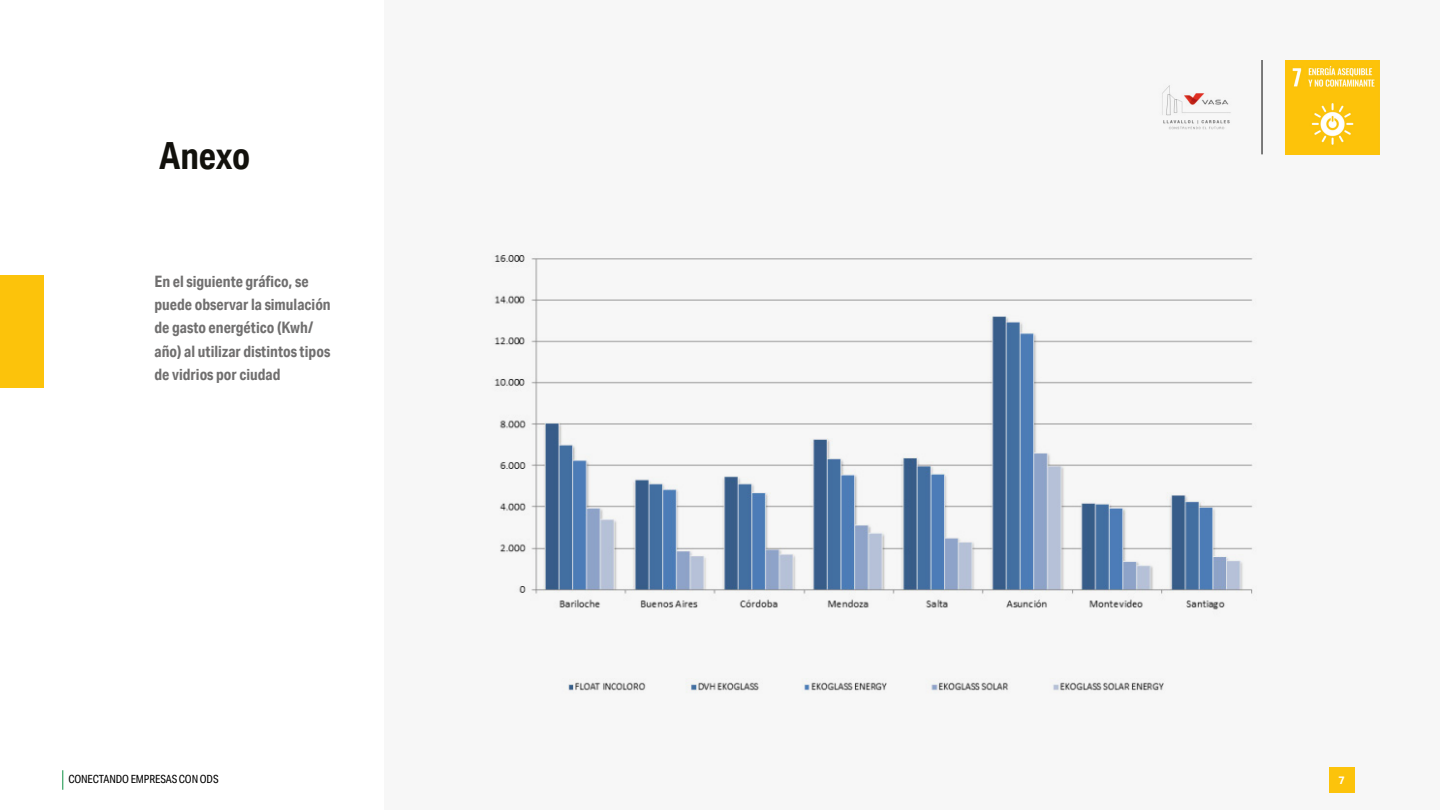
<style>
.page{position:relative;width:1440px;height:810px;background:#fff}
.page>*{position:absolute;margin:0;border:0;box-sizing:border-box;transform-origin:0 0}
.t1{font:700 37.5px "Aktiv Grotesk Cd";letter-spacing:-.005em;color:#12110c}
.t2{font:700 15.75px/23.2px "Aktiv Grotesk Cd";color:#706f6f}
.t3{font:11.25px "Aktiv Grotesk Cd";letter-spacing:-.01em;color:#000}
.t4{font:700 10.88px "Aktiv Grotesk";color:#fff}
</style>
<div class="page">
<div style="left:384px;top:0;width:1056px;height:810px;background:#f7f7f7"></div>
<hr style="left:1262px;top:60px;width:1px;height:94px;background:#000">
<svg style="left:62px;top:770px;width:1px;height:20px"></svg>
<img style="left:1285px;top:60px;width:95px;height:95px">
<div style="left:1329px;top:767px;width:25px;height:26px;background:#fcc30b"></div>
<img style="left:1162px;top:85px;width:69px;height:45px">
<div style="left:0;top:276px;width:44px;height:112px;background:#fcc30b"></div>
<img style="left:494px;top:255px;width:759px;height:436px">
<h1 class="t1" style="left:159px;top:133px;width:93px">Anexo</h1>
<p class="t2" style="left:154px;top:270px;width:178px">En el siguiente gráfico, se puede observar la simulación de gasto energético (Kwh/ año) al utilizar distintos tipos de vidrios por ciudad</p>
<p class="t3" style="left:68px;top:773px;width:152px">CONECTANDO EMPRESAS CON ODS</p>
<p class="t4" style="left:1338px;top:774px;width:8px">7</p>
</div>
